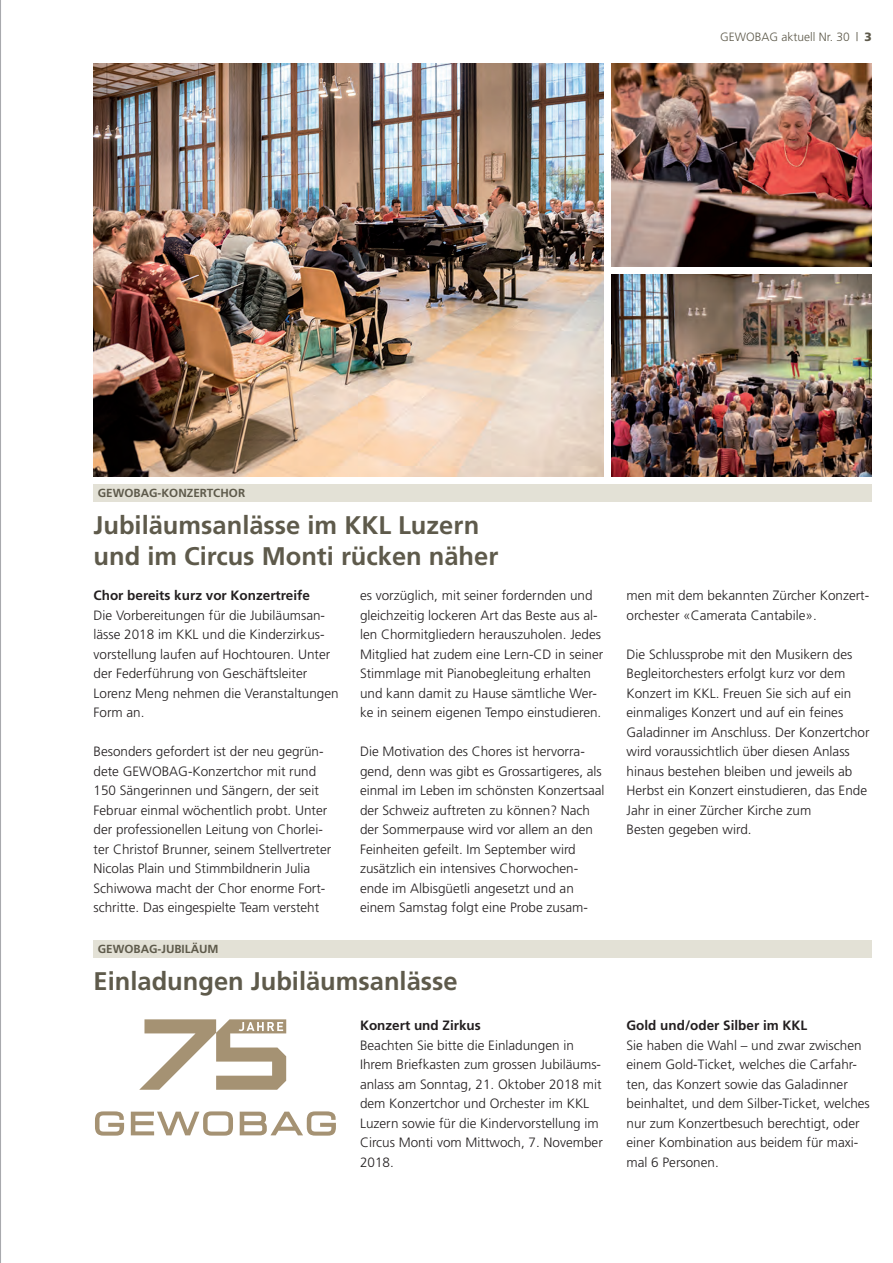
<style>
.page{position:relative;width:893px;height:1263px;background:#fff}
.page>*{position:absolute;margin:0;border:0;box-sizing:border-box;transform-origin:0 0}
.t1{font:700 25.5px/30.6px "Frutiger";color:#5e5a4b}
.t2{font:300 13.5px/19.5px "Frutiger";color:#231f20}
.t3{font:700 13.5px "Frutiger";color:#231f20}
.t4{font:300 12px "Frutiger";color:#5e5a4b}
.t5{font:700 11.7px "Frutiger";color:#5e5a4b}
.s1{font-weight:900}
</style>
<div class="page">
<div style="left:94px;top:485px;width:778px;height:17px;background:#e3e1d6"></div>
<img style="left:94px;top:64px;width:509px;height:412px">
<div style="left:94px;top:941px;width:778px;height:17px;background:#e3e1d6"></div>
<img style="left:612px;top:64px;width:260px;height:202px">
<img style="left:612px;top:274px;width:260px;height:202px">
<hr style="left:0;top:0;width:1px;height:1263px;background:#a8a9ad">
<svg style="left:95px;top:1111px;width:29px;height:24px"></svg>
<svg style="left:131px;top:1111px;width:102px;height:24px"></svg>
<svg style="left:240px;top:1111px;width:96px;height:24px"></svg>
<svg style="left:139px;top:1019px;width:147px;height:71px"></svg>
<p class="t4" style="left:720px;top:30px;width:153px">GEWOBAG aktuell Nr. 30 | <span class="s1">3</span></p>
<p class="t5" style="left:98px;top:486px;width:149px">GEWOBAG-KONZERTCHOR</p>
<h1 class="t1" style="left:94px;top:510px;width:406px">Jubiläumsanlässe im KKL Luzern und im Circus Monti rücken näher</h1>
<p class="t3" style="left:94px;top:588px;width:218px">Chor bereits kurz vor Konzertreife</p>
<p class="t2" style="left:94px;top:605px;width:247px">Die Vorbereitungen für die Jubiläumsan&shy;lässe 2018 im KKL und die Kinderzirkus&shy;vorstellung laufen auf Hochtouren. Unter der Federführung von Geschäftsleiter Lorenz Meng nehmen die Veranstaltungen Form an.</p>
<p class="t2" style="left:94px;top:742px;width:239px">Besonders gefordert ist der neu gegrün&shy;dete GEWOBAG-Konzertchor mit rund 150 Sängerinnen und Sängern, der seit Februar einmal wöchentlich probt. Unter der professionellen Leitung von Chorlei&shy;ter Christof Brunner, seinem Stellvertreter Nicolas Plain und Stimmbildnerin Julia Schiwowa macht der Chor enorme Fort&shy;schritte. Das eingespielte Team versteht</p>
<p class="t2" style="left:360px;top:586px;width:245px">es vorzüglich, mit seiner fordernden und gleichzeitig lockeren Art das Beste aus al&shy;len Chormitgliedern herauszuholen. Jedes Mitglied hat zudem eine Lern-CD in seiner Stimmlage mit Pianobegleitung erhalten und kann damit zu Hause sämtliche Wer&shy;ke in seinem eigenen Tempo einstudieren.</p>
<p class="t2" style="left:360px;top:742px;width:246px">Die Motivation des Chores ist hervorra&shy;gend, denn was gibt es Grossartigeres, als einmal im Leben im schönsten Konzertsaal der Schweiz auftreten zu können? Nach der Sommerpause wird vor allem an den Feinheiten gefeilt. Im September wird zusätzlich ein intensives Chorwochen&shy;ende im Albisgüetli angesetzt und an einem Samstag folgt eine Probe zusam-</p>
<p class="t5" style="left:98px;top:942px;width:122px">GEWOBAG-JUBILÄUM</p>
<h1 class="t1" style="left:94px;top:966px;width:366px">Einladungen Jubiläumsanlässe</h1>
<p class="t3" style="left:360px;top:1018px;width:122px">Konzert und Zirkus</p>
<p class="t2" style="left:360px;top:1035px;width:244px">Beachten Sie bitte die Einladungen in Ihrem Briefkasten zum grossen Jubiläums&shy;anlass am Sonntag, 21. Oktober 2018 mit dem Konzertchor und Orchester im KKL Luzern sowie für die Kindervorstellung im Circus Monti vom Mittwoch, 7. November 2018.</p>
<p class="t2" style="left:626px;top:586px;width:244px">men mit dem bekannten Zürcher Konzert&shy;orchester «Camerata Cantabile».</p>
<p class="t2" style="left:626px;top:644px;width:245px">Die Schlussprobe mit den Musikern des Begleitorchesters erfolgt kurz vor dem Konzert im KKL. Freuen Sie sich auf ein einmaliges Konzert und auf ein feines Galadinner im Anschluss. Der Konzertchor wird voraussichtlich über diesen Anlass hinaus bestehen bleiben und jeweils ab Herbst ein Konzert einstudieren, das Ende Jahr in einer Zürcher Kirche zum<br>Besten gegeben wird.</p>
<p class="t3" style="left:626px;top:1018px;width:182px">Gold und/oder Silber im KKL</p>
<p class="t2" style="left:626px;top:1035px;width:245px">Sie haben die Wahl – und zwar zwischen einem Gold-Ticket, welches die Carfahr&shy;ten, das Konzert sowie das Galadinner beinhaltet, und dem Silber-Ticket, welches nur zum Konzertbesuch berechtigt, oder einer Kombination aus beidem für maxi&shy;mal 6 Personen.</p>
</div>
